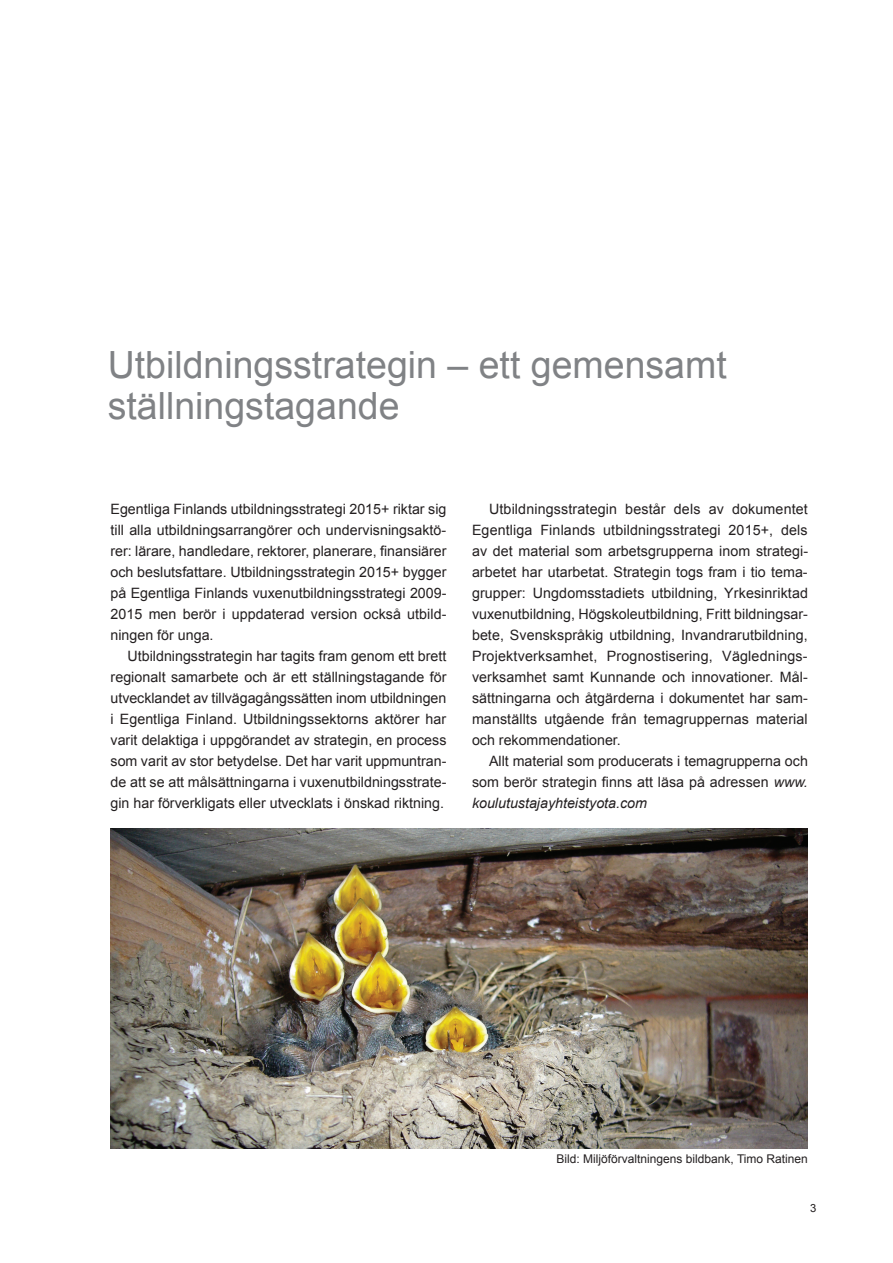
<style>
.page{position:relative;width:893px;height:1263px;background:#fff}
.page>*{position:absolute;margin:0;border:0;box-sizing:border-box;transform-origin:0 0}
.t1{font:37.5px/40.5px "Arial";color:#808285}
.t2{font:14.25px/21px "Arial";color:#231f20;text-align:justify}
.t3{font:12px "Arial";color:#231f20}
.t4{font:11.25px "Arial";color:#231f20}
.s1{font-style:italic}
</style>
<div class="page">
<img style="left:111px;top:828px;width:697px;height:320px">
<h1 class="t1" style="left:108px;top:345px;width:621px">Utbildningsstrategin – ett gemensamt ställningstagande</h1>
<p class="t2" style="left:111px;top:498px;width:337px">Egentliga Finlands utbildningsstrategi 2015+ riktar sig till alla utbildningsarrangörer och undervisningsaktö&shy;rer: lärare, handledare, rektorer, planerare, finansiärer och beslutsfattare. Utbildningsstrategin 2015+ bygger på Egentliga Finlands vuxenutbildningsstrategi 2009- 2015 men berör i uppdaterad version också utbild&shy;ningen för unga.</p>
<p class="t2" style="left:111px;top:645px;width:337px;text-indent:17px">Utbildningsstrategin har tagits fram genom ett brett regionalt samarbete och är ett ställningstagande för utvecklandet av tillvägagångssätten inom utbildningen i Egentliga Finland. Utbildningssektorns aktörer har varit delaktiga i uppgörandet av strategin, en process som varit av stor betydelse. Det har varit uppmuntran&shy;de att se att målsättningarna i vuxenutbildningsstrate&shy;gin har förverkligats eller utvecklats i önskad riktning.</p>
<p class="t2" style="left:472px;top:498px;width:338px;text-indent:17px">Utbildningsstrategin består dels av dokumentet Egentliga Finlands utbildningsstrategi 2015+, dels av det material som arbetsgrupperna inom strategi&shy;arbetet har utarbetat. Strategin togs fram i tio tema&shy;grupper: Ungdomsstadiets utbildning, Yrkesinriktad vuxenutbildning, Högskoleutbildning, Fritt bildningsar&shy;bete, Svenskspråkig utbildning, Invandrarutbildning, Projektverksamhet, Prognostisering, Väglednings&shy;verksamhet samt Kunnande och innovationer. Mål&shy;sättningarna och åtgärderna i dokumentet har sam&shy;manställts utgående från temagruppernas material och rekommendationer.</p>
<p class="t2" style="left:472px;top:751px;width:337px;text-indent:17px">Allt material som producerats i temagrupperna och som berör strategin finns att läsa på adressen <span class="s1">www. koulutustajayhteistyota.com</span></p>
<p class="t3" style="left:556px;top:1151px;width:253px">Bild: Miljöförvaltningens bildbank, Timo Ratinen</p>
<p class="t4" style="left:810px;top:1201px;width:8px">3</p>
</div>
